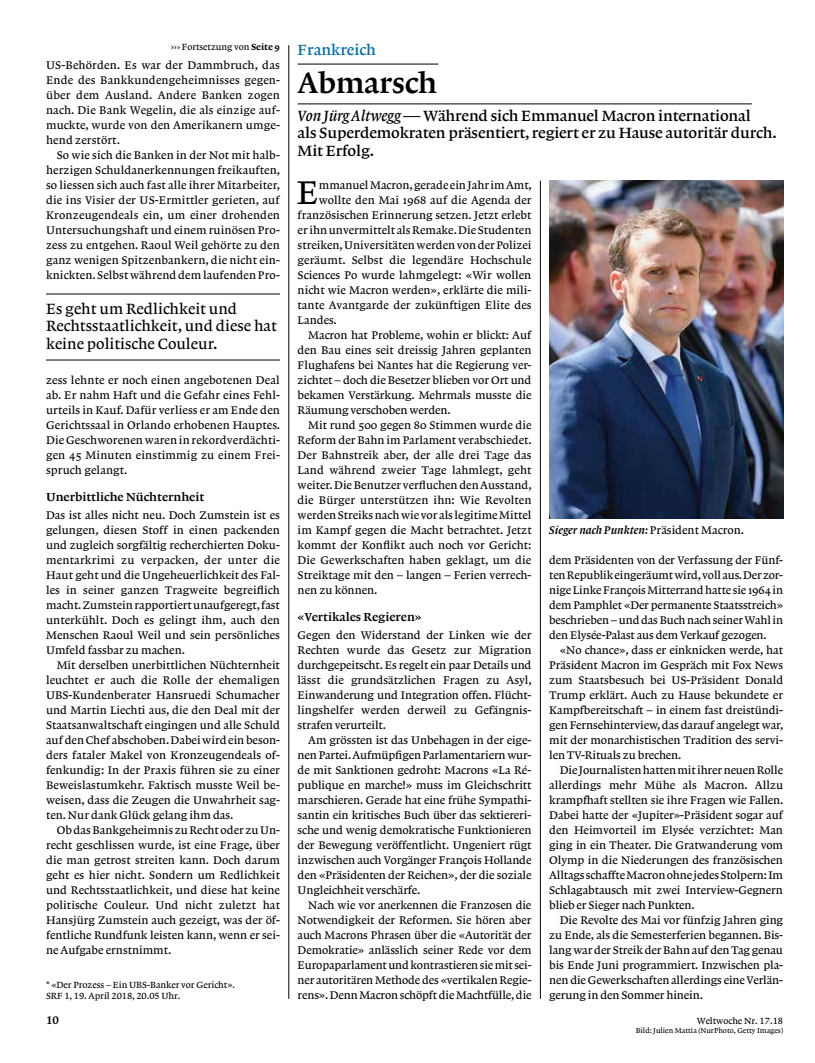
<style>
.page{position:relative;width:815px;height:1063px;background:#fff}
.page>*{position:absolute;margin:0;border:0;box-sizing:border-box;transform-origin:0 0}
.t1{font:34.62px "Lexicon No 1 Roman A Txt";color:#000}
.t2{font:30px "Lexicon No 1 Roman C Txt";letter-spacing:-.01em;color:#000}
.t3{font:15.62px/17.5px "Lexicon No 1 Roman B Txt";letter-spacing:-.01em;color:#000}
.t4{font:15.62px/17.5px "Lexicon No 1 Roman A Txt";color:#000}
.t5{font:15.62px "Lexicon No 1 Roman B Txt";color:#006eae}
.t6{font:12.25px "Lexicon No 1 Roman C Txt";color:#000}
.t7{font:11.62px/15px "Lexicon No 1 Roman A Txt";color:#000;text-align:justify}
.t8{font:11.62px "Lexicon No 1 Italic C Txt";color:#000}
.t9{font:11.62px "Lexicon No 1 Roman C Tab";color:#000}
.t10{font:9.38px/11.2px "Lexicon No 1 Roman A Tab";letter-spacing:-.005em;color:#000}
.t11{font:7.5px "Lexicon No 1 Roman A Tab";color:#000}
.s1{font-family:"Lexicon No 1 Roman D Txt"}
.s2{font-family:"Lexicon No 1 Italic B Txt"}
.s3{font-family:"Lexicon No 1 Roman A Txt"}
</style>
<div class="page">
<hr style="left:298px;top:64px;width:140px;height:1px;background:#000">
<hr style="left:298px;top:103px;width:454px;height:1px;background:#000">
<hr style="left:540px;top:181px;width:1px;height:818px;background:#000">
<hr style="left:288px;top:45px;width:1px;height:954px;background:#000">
<img style="left:549px;top:181px;width:234px;height:338px">
<hr style="left:46px;top:294px;width:234px;height:1px;background:#000">
<hr style="left:46px;top:360px;width:234px;height:1px;background:#000">
<p class="t10" style="left:171px;top:42px;width:111px">››› Fortsetzung von <span class="s1">Seite 9</span></p>
<p class="t7" style="left:46px;top:57px;width:235px">US-Behörden. Es war der Dammbruch, das Ende des Bankkundengeheimnisses gegen&shy;über dem Ausland. Andere Banken zogen nach. Die Bank Wegelin, die als einzige auf&shy;muckte, wurde von den Amerikanern umge&shy;hend zerstört.</p>
<p class="t7" style="left:46px;top:147px;width:236px;text-indent:11px">So wie sich die Banken in der Not mit halb&shy;herzigen Schuldanerkennungen freikauften, so liessen sich auch fast alle ihrer Mitarbeiter, die ins Visier der US-Ermittler gerieten, auf Kronzeugendeals ein, um einer drohenden Untersuchungshaft und einem ruinösen Pro&shy;zess zu entgehen. Raoul Weil gehörte zu den ganz wenigen Spitzenbankern, die nicht ein&shy;knickten. Selbst während dem laufenden Pro-</p>
<h3 class="t4" style="left:46px;top:300px;width:232px">Es geht um Redlichkeit und<br>Rechtsstaatlichkeit, und diese hat keine politische Couleur.</h3>
<p class="t7" style="left:46px;top:372px;width:236px">zess lehnte er noch einen angebotenen Deal ab. Er nahm Haft und die Gefahr eines Fehl&shy;urteils in Kauf. Dafür verliess er am Ende den Gerichtssaal in Orlando erhobenen Hauptes.<br>Die Geschworenen waren in rekordverdächti&shy;gen 45 Minuten einstimmig zu einem Frei&shy;spruch gelangt.</p>
<p class="t6" style="left:46px;top:490px;width:160px">Unerbittliche Nüchternheit</p>
<p class="t7" style="left:46px;top:507px;width:235px">Das ist alles nicht neu. Doch Zumstein ist es gelungen, diesen Stoff in einen packenden und zugleich sorgfältig recherchierten Doku&shy;mentarkrimi zu verpacken, der unter die Haut geht und die Ungeheuerlichkeit des Fal&shy;les in seiner ganzen Tragweite begreiflich macht. Zumstein rapportiert unaufgeregt, fast unterkühlt. Doch es gelingt ihm, auch den Menschen Raoul Weil und sein persönliches Umfeld fassbar zu machen.</p>
<p class="t7" style="left:46px;top:657px;width:235px;text-indent:11px">Mit derselben unerbittlichen Nüchternheit leuchtet er auch die Rolle der ehemaligen UBS-Kundenberater Hansruedi Schumacher und Martin Liechti aus, die den Deal mit der Staatsanwaltschaft eingingen und alle Schuld auf den Chef abschoben. Dabei wird ein beson&shy;ders fataler Makel von Kronzeugendeals of&shy;fenkundig: In der Praxis führen sie zu einer Beweislastumkehr. Faktisch musste Weil be&shy;weisen, dass die Zeugen die Unwahrheit sag&shy;ten. Nur dank Glück gelang ihm das.</p>
<p class="t7" style="left:46px;top:822px;width:235px;text-indent:11px">Ob das Bankgeheimnis zu Recht oder zu Un&shy;recht geschlissen wurde, ist eine Frage, über die man getrost streiten kann. Doch darum geht es hier nicht. Sondern um Redlichkeit und Rechtsstaatlichkeit, und diese hat keine politische Couleur. Und nicht zuletzt hat Hansjürg Zumstein auch gezeigt, was der öf&shy;fentliche Rundfunk leisten kann, wenn er sei&shy;ne Aufgabe ernstnimmt.</p>
<p class="t10" style="left:46px;top:979px;width:191px">* «Der Prozess – Ein UBS-Banker vor Gericht».<br>SRF 1, 19. April 2018, 20.05 Uhr.</p>
<h3 class="t5" style="left:298px;top:41px;width:80px">Frankreich</h3>
<h2 class="t2" style="left:298px;top:66px;width:141px">Abmarsch</h2>
<h3 class="t3" style="left:298px;top:107px;width:481px"><span class="s2">Von Jürg Altwegg</span> _ Während sich Emmanuel Macron international<br>als Superdemokraten präsentiert, regiert er zu Hause autoritär durch.<br>Mit Erfolg.</h3>
<h1 class="t1" style="left:297px;top:173px;width:24px">E</h1>
<p class="t7" style="left:319px;top:177px;width:214px">mmanuel Macron, gerade ein Jahr im Amt,</p>
<p class="t7" style="left:319px;top:192px;width:214px">wollte den Mai 1968 auf die Agenda der</p>
<p class="t7" style="left:298px;top:207px;width:235px">französischen Erinnerung setzen. Jetzt erlebt</p>
<p class="t7" style="left:298px;top:222px;width:235px">er ihn unvermittelt als Remake. Die Studenten</p>
<p class="t7" style="left:298px;top:237px;width:235px">streiken, Universitäten werden von der Polizei</p>
<p class="t7" style="left:298px;top:252px;width:235px">geräumt. Selbst die legendäre Hochschule</p>
<p class="t7" style="left:298px;top:267px;width:235px">Sciences Po wurde lahmgelegt: «Wir wollen</p>
<p class="t7" style="left:298px;top:282px;width:235px">nicht wie Macron werden», erklärte die mili-</p>
<p class="t7" style="left:298px;top:297px;width:235px">tante Avantgarde der zukünftigen Elite des</p>
<p class="t7" style="left:298px;top:312px;width:41px">Landes.</p>
<p class="t7" style="left:308px;top:327px;width:224px">Macron hat Probleme, wohin er blickt: Auf</p>
<p class="t7" style="left:298px;top:342px;width:235px">den Bau eines seit dreissig Jahren geplanten</p>
<p class="t7" style="left:298px;top:357px;width:235px">Flughafens bei Nantes hat die Regierung ver-</p>
<p class="t7" style="left:298px;top:372px;width:235px">zichtet – doch die Besetzer blieben vor Ort und</p>
<p class="t7" style="left:298px;top:387px;width:235px">bekamen Verstärkung. Mehrmals musste die</p>
<p class="t7" style="left:298px;top:402px;width:155px">Räumung verschoben werden.</p>
<p class="t7" style="left:308px;top:417px;width:225px">Mit rund 500 gegen 80 Stimmen wurde die</p>
<p class="t7" style="left:298px;top:432px;width:236px">Reform der Bahn im Parlament verabschiedet.</p>
<p class="t7" style="left:298px;top:447px;width:235px">Der Bahnstreik aber, der alle drei Tage das</p>
<p class="t7" style="left:298px;top:462px;width:235px">Land während zweier Tage lahmlegt, geht</p>
<p class="t7" style="left:298px;top:477px;width:236px">weiter. Die Benutzer verfluchen den Ausstand,</p>
<p class="t7" style="left:298px;top:492px;width:235px">die Bürger unterstützen ihn: Wie Revolten</p>
<p class="t7" style="left:298px;top:507px;width:235px">werden Streiks nach wie vor als legitime Mittel</p>
<p class="t7" style="left:298px;top:522px;width:235px">im Kampf gegen die Macht betrachtet. Jetzt</p>
<p class="t7" style="left:298px;top:537px;width:235px">kommt der Konflikt auch noch vor Gericht:</p>
<p class="t7" style="left:298px;top:552px;width:235px">Die Gewerkschaften haben geklagt, um die</p>
<p class="t7" style="left:298px;top:567px;width:235px">Streiktage mit den – langen – Ferien verrech-</p>
<p class="t7" style="left:298px;top:582px;width:81px">nen zu können.</p>
<p class="t6" style="left:298px;top:610px;width:126px">«Vertikales Regieren»</p>
<p class="t7" style="left:298px;top:627px;width:236px">Gegen den Widerstand der Linken wie der Rechten wurde das Gesetz zur Migration durchgepeitscht. Es regelt ein paar Details und lässt die grundsätzlichen Fragen zu Asyl, Einwanderung und Integration offen. Flücht&shy;lingshelfer werden derweil zu Gefängnis&shy;strafen verurteilt.</p>
<p class="t7" style="left:298px;top:732px;width:235px;text-indent:11px">Am grössten ist das Unbehagen in der eige&shy;nen Partei. Aufmüpfigen Parlamentariern wur&shy;de mit Sanktionen gedroht: Macrons «La Ré&shy;publique en marche!» muss im Gleichschritt marschieren. Gerade hat eine frühe Sympathi&shy;santin ein kritisches Buch über das sektiereri&shy;sche und wenig demokratische Funktionieren der Bewegung veröffentlicht. Ungeniert rügt inzwischen auch Vorgänger François Hollande den «Präsidenten der Reichen», der die soziale Ungleichheit verschärfe.</p>
<p class="t7" style="left:298px;top:897px;width:235px;text-indent:11px">Nach wie vor anerkennen die Franzosen die Notwendigkeit der Reformen. Sie hören aber auch Macrons Phrasen über die «Autorität der Demokratie» anlässlich seiner Rede vor dem Europaparlament und kontrastieren sie mit sei&shy;ner autoritären Methode des «vertikalen Regie&shy;rens». Denn Macron schöpft die Machtfülle, die</p>
<p class="t8" style="left:549px;top:523px;width:196px">Sieger nach Punkten: <span class="s3">Präsident Macron.</span></p>
<p class="t7" style="left:549px;top:552px;width:235px">dem Präsidenten von der Verfassung der Fünf&shy;ten Republik eingeräumt wird, voll aus. Der zor&shy;nige Linke François Mitterrand hatte sie 1964 in dem Pamphlet «Der permanente Staatsstreich» beschrieben – und das Buch nach seiner Wahl in den Elysée-Palast aus dem Verkauf gezogen.</p>
<p class="t7" style="left:549px;top:642px;width:236px;text-indent:11px">«No chance», dass er einknicken werde, hat Präsident Macron im Gespräch mit Fox News zum Staatsbesuch bei US-Präsident Donald Trump erklärt. Auch zu Hause bekundete er Kampfbereitschaft – in einem fast dreistündi&shy;gen Fernsehinterview, das darauf angelegt war, mit der monarchistischen Tradition des servi&shy;len TV-Rituals zu brechen.</p>
<p class="t7" style="left:549px;top:762px;width:236px;text-indent:11px">Die Journalisten hatten mit ihrer neuen Rolle allerdings mehr Mühe als Macron. Allzu krampfhaft stellten sie ihre Fragen wie Fallen.<br>Dabei hatte der «Jupiter»-Präsident sogar auf den Heimvorteil im Elysée verzichtet: Man ging in ein Theater. Die Gratwanderung vom Olymp in die Niederungen des französischen Alltags schaffte Macron ohne jedes Stolpern: Im Schlagabtausch mit zwei Interview-Gegnern blieb er Sieger nach Punkten.</p>
<p class="t7" style="left:549px;top:912px;width:235px;text-indent:11px">Die Revolte des Mai vor fünfzig Jahren ging zu Ende, als die Semesterferien begannen. Bis&shy;lang war der Streik der Bahn auf den Tag genau bis Ende Juni programmiert. Inzwischen pla&shy;nen die Gewerkschaften allerdings eine Verlän&shy;gerung in den Sommer hinein.</p>
<p class="t9" style="left:46px;top:1013px;width:14px">10</p>
<p class="t10" style="left:697px;top:1015px;width:88px">Weltwoche Nr. 17.18</p>
<p class="t11" style="left:636px;top:1026px;width:149px">Bild: Julien Mattia (NurPhoto, Getty Images)</p>
</div>
